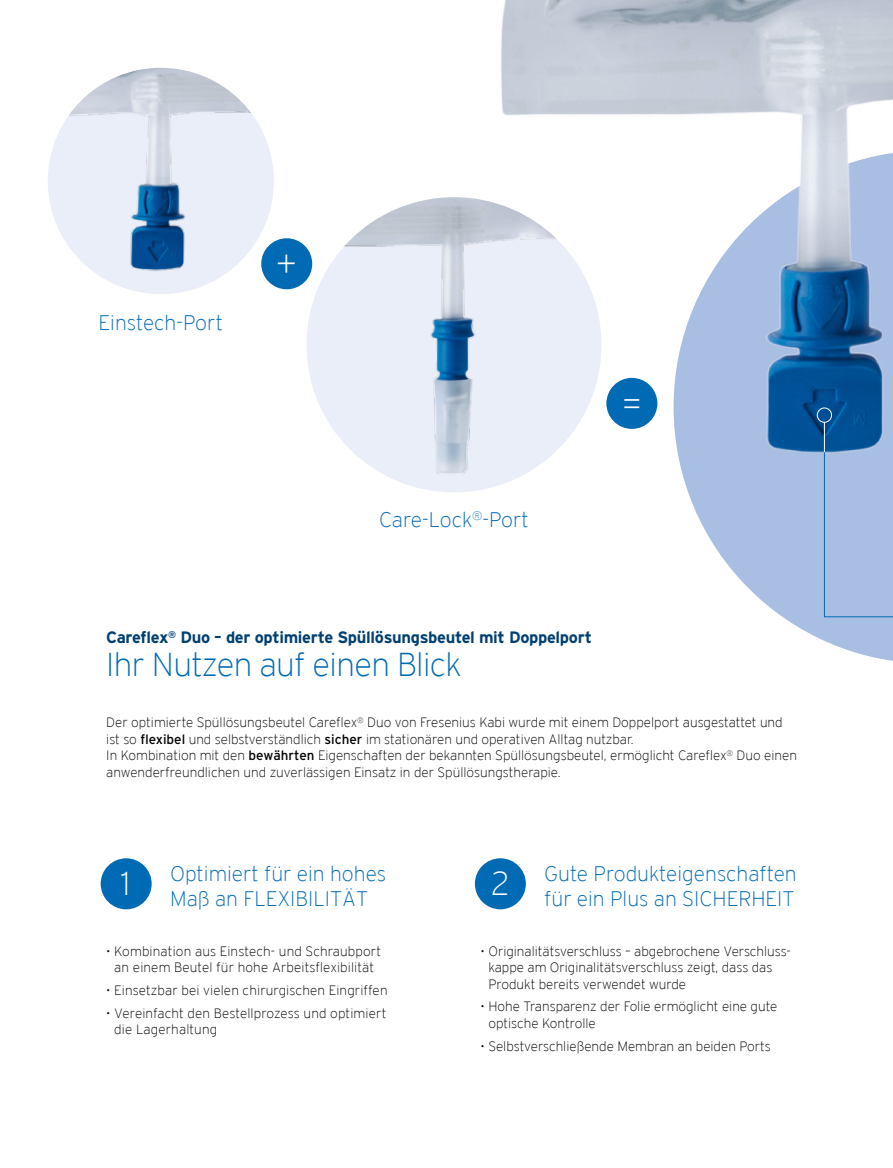
<style>
.page{position:relative;width:893px;height:1168px;background:#fff}
.page>*{position:absolute;margin:0;border:0;box-sizing:border-box;transform-origin:0 0}
.t1{font:200 36px "Interstate";color:#fff}
.t2{font:200 33px "Interstate";letter-spacing:-.02em;color:#006ab4}
.t3{font:200 33px "Interstate";color:#fff}
.t4{font:200 21px/25.5px "Interstate";color:#006ab4}
.t5{font:700 16.5px "Interstate";letter-spacing:-.02em;color:#004070}
.t6{font:200 13.5px/16.5px "Interstate";color:#000}
.s1{font-weight:400}
</style>
<div class="page">
<img style="left:48px;top:68px;width:226px;height:226px;border-radius:113px">
<img style="left:306px;top:197px;width:184px;height:279px">
<svg style="left:747px;top:587px;width:146px;height:74px;fill:#a9bee3"></svg>
<img style="left:490px;top:0;width:403px;height:587px">
<div style="left:824px;top:451px;width:69px;height:166px;background:#a9bee3"></div>
<div style="left:817px;top:407px;width:15px;height:15px;border:1px solid #fff;border-radius:50%"></div>
<hr style="left:824px;top:422px;width:1px;height:30px;background:#fff">
<div style="left:101px;top:858px;width:51px;height:51px;background:#006ab4;border-radius:50%"></div>
<div style="left:261px;top:238px;width:51px;height:51px;background:#006ab4;border-radius:50%"></div>
<div style="left:606px;top:378px;width:51px;height:51px;background:#006ab4;border-radius:50%"></div>
<div style="left:475px;top:858px;width:51px;height:51px;background:#006ab4;border-radius:50%"></div>
<h3 class="t4" style="left:99px;top:310px;width:126px">Einstech-Port</h3>
<h1 class="t1" style="left:276px;top:243px;width:22px">+</h1>
<h3 class="t4" style="left:379px;top:506px;width:151px">Care-Lock<sup>®</sup>-Port</h3>
<h1 class="t1" style="left:621px;top:384px;width:22px">=</h1>
<p class="t5" style="left:106px;top:628px;width:487px">Careflex<sup>®</sup> Duo – der optimierte Spüllösungsbeutel mit Doppelport</p>
<h2 class="t2" style="left:106px;top:646px;width:357px">Ihr Nutzen auf einen Blick</h2>
<p class="t6" style="left:106px;top:714px;width:692px">Der optimierte Spüllösungsbeutel Careflex<sup>®</sup> Duo von Fresenius Kabi wurde mit einem Doppelport ausgestattet und ist so <span class="s1">flexibel</span> und selbstverständlich <span class="s1">sicher</span> im stationären und operativen Alltag nutzbar.<br>In Kombination mit den <span class="s1">bewährten</span> Eigenschaften der bekannten Spüllösungsbeutel, ermöglicht Careflex<sup>®</sup> Duo einen anwenderfreundlichen und zuverlässigen Einsatz in der Spüllösungstherapie.</p>
<h3 class="t4" style="left:170px;top:860px;width:218px">Optimiert für ein hohes<br>Maß an FLEXIBILITÄT</h3>
<p class="t6" style="left:106px;top:942px;width:276px;text-align:center">• Kombination aus Einstech- und Schraubport an einem Beutel für hohe Arbeitsflexibilität</p>
<p class="t6" style="left:106px;top:981px;width:283px">• Einsetzbar bei vielen chirurgischen Eingriffen</p>
<p class="t6" style="left:114px;top:1004px;width:274px;text-indent:-8px">• Vereinfacht den Bestellprozess und optimiert die Lagerhaltung</p>
<h2 class="t3" style="left:121px;top:865px;width:11px">1</h2>
<h3 class="t4" style="left:544px;top:860px;width:254px">Gute Produkteigenschaften für ein Plus an SICHERHEIT</h3>
<p class="t6" style="left:488px;top:942px;width:304px;text-indent:-8px">• Originalitätsverschluss – abgebrochene Verschluss&shy;kappe am Originalitätsverschluss zeigt, dass das<br>Produkt bereits verwendet wurde</p>
<p class="t6" style="left:488px;top:998px;width:291px;text-indent:-8px">• Hohe Transparenz der Folie ermöglicht eine gute optische Kontrolle</p>
<p class="t6" style="left:480px;top:1037px;width:292px">• Selbstverschließende Membran an beiden Ports</p>
<h2 class="t3" style="left:491px;top:865px;width:20px">2</h2>
</div>
